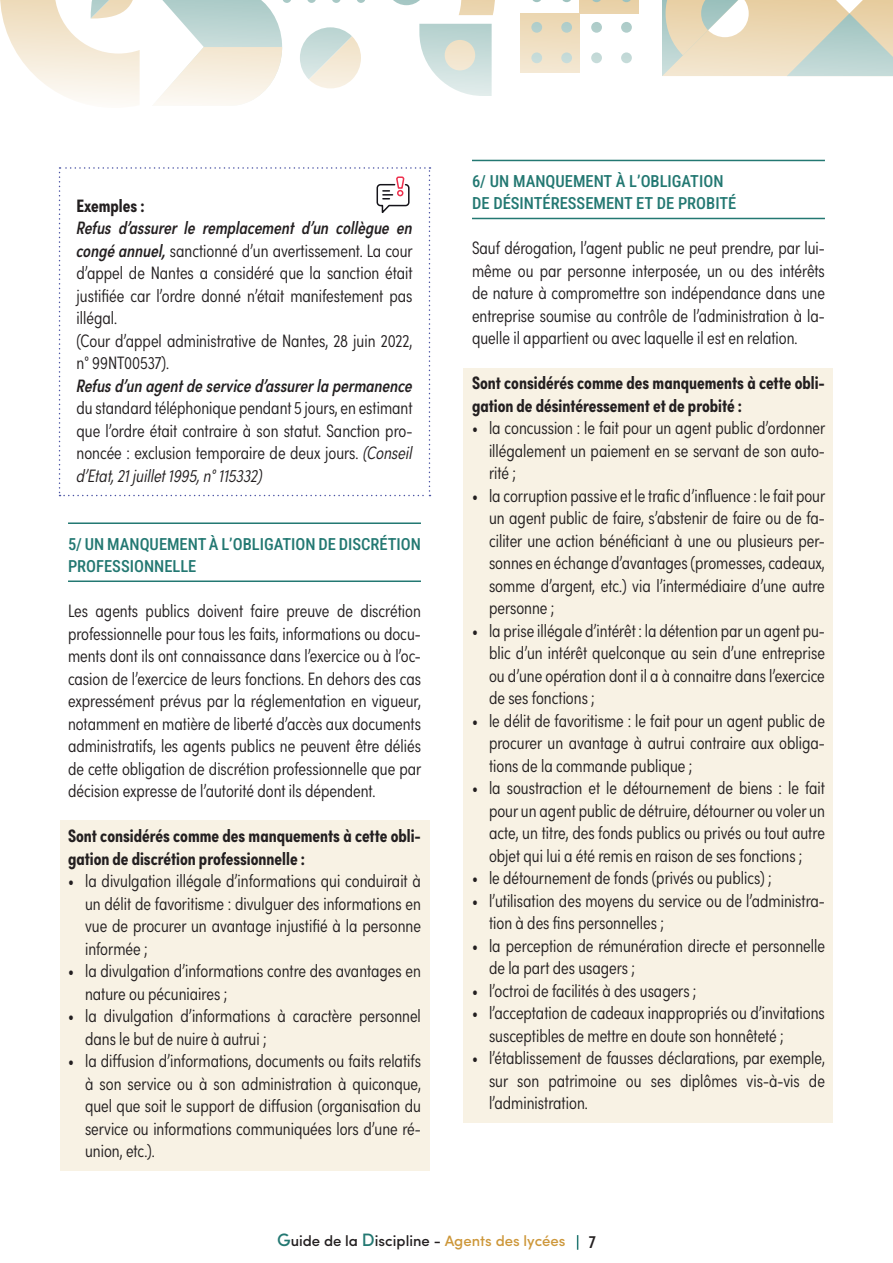
<style>
.page{position:relative;width:893px;height:1263px;background:#fff}
.page>*{position:absolute;margin:0;border:0;box-sizing:border-box;transform-origin:0 0}
.t1{font:300 18px/22.5px "Sofia Pro Condensed";color:#231f20;text-align:justify}
.t2{font:700 18px/22.5px "Sofia Pro Condensed";color:#231f20}
.t3{font:italic 500 18px "Sofia Pro Condensed";color:#231f20}
.t4{font:500 18px "Sofia Pro Condensed";color:#231f20}
.t5{font:500 16.5px/22.5px "Roboto Condensed";color:#237872}
.t6{font:500 15px "Sofia Pro";color:#231f20}
.s1{font-weight:500;font-style:italic}
.s2{font-style:italic}
.s3{font-size:18px;color:#237872}
.s4{color:#cd973a}
</style>
<div class="page">
<svg style="left:577px;top:1235px;width:1px;height:15px"></svg>
<div style="left:520px;top:13px;width:60px;height:60px;background:linear-gradient(to bottom,#ebd5b0,#f4e8d3)"></div>
<div style="left:580px;top:0;width:59px;height:13px;background:#e9d2a9"></div>
<svg style="left:662px;top:0;width:231px;height:76px;background:#ded9c1"></svg>
<svg style="left:393px;top:0;width:102px;height:16px"></svg>
<svg style="left:419px;top:24px;width:73px;height:72px"></svg>
<div style="left:445px;top:40px;width:30px;height:30px;background:#f2e4cc;border-radius:50%"></div>
<svg style="left:154px;top:0;width:137px;height:106px"></svg>
<svg style="left:307px;top:0;width:9px;height:3px"></svg>
<svg style="left:332px;top:0;width:9px;height:3px"></svg>
<svg style="left:357px;top:0;width:8px;height:3px"></svg>
<svg style="left:0;top:0;width:140px;height:104px"></svg>
<div style="left:531px;top:52px;width:11px;height:11px;background:#c7dcd9;border-radius:50%"></div>
<div style="left:531px;top:22px;width:11px;height:11px;background:#b2cfcc;border-radius:50%"></div>
<svg style="left:532px;top:0;width:9px;height:2px"></svg>
<div style="left:561px;top:52px;width:11px;height:11px;background:#c5dbd9;border-radius:50%"></div>
<div style="left:561px;top:22px;width:11px;height:11px;background:#b1cecb;border-radius:50%"></div>
<svg style="left:562px;top:0;width:9px;height:2px"></svg>
<div style="left:591px;top:52px;width:11px;height:11px;background:#c5dbd8;border-radius:50%"></div>
<div style="left:591px;top:22px;width:11px;height:11px;background:#b0cecb;border-radius:50%"></div>
<svg style="left:592px;top:0;width:9px;height:2px"></svg>
<div style="left:621px;top:52px;width:11px;height:11px;background:#c3d9d7;border-radius:50%"></div>
<div style="left:621px;top:22px;width:11px;height:11px;background:#afcdca;border-radius:50%"></div>
<svg style="left:622px;top:0;width:9px;height:2px"></svg>
<svg style="left:300px;top:27px;width:61px;height:61px"></svg>
<hr style="left:68px;top:522px;width:353px;height:2px;background:#237872">
<hr style="left:68px;top:580px;width:353px;height:2px;background:#237872">
<div style="left:60px;top:820px;width:369px;height:58px;background:#f8f2e4"></div>
<div style="left:60px;top:865px;width:369px;height:103px;background:#f8f2e4"></div>
<div style="left:60px;top:955px;width:369px;height:58px;background:#f8f2e4"></div>
<div style="left:60px;top:1000px;width:369px;height:58px;background:#f8f2e4"></div>
<div style="left:60px;top:1045px;width:369px;height:125px;background:#f8f2e4"></div>
<hr style="left:472px;top:160px;width:353px;height:1px;background:#237872">
<hr style="left:472px;top:218px;width:353px;height:1px;background:#237872">
<div style="left:463px;top:368px;width:370px;height:57px;background:#f8f2e4"></div>
<div style="left:463px;top:413px;width:370px;height:80px;background:#f8f2e4"></div>
<div style="left:463px;top:480px;width:370px;height:148px;background:#f8f2e4"></div>
<div style="left:463px;top:615px;width:370px;height:103px;background:#f8f2e4"></div>
<div style="left:463px;top:705px;width:370px;height:80px;background:#f8f2e4"></div>
<div style="left:463px;top:773px;width:370px;height:102px;background:#f8f2e4"></div>
<div style="left:463px;top:863px;width:370px;height:35px;background:#f8f2e4"></div>
<div style="left:463px;top:885px;width:370px;height:58px;background:#f8f2e4"></div>
<div style="left:463px;top:930px;width:370px;height:58px;background:#f8f2e4"></div>
<div style="left:463px;top:975px;width:370px;height:35px;background:#f8f2e4"></div>
<div style="left:463px;top:998px;width:370px;height:57px;background:#f8f2e4"></div>
<div style="left:463px;top:1043px;width:370px;height:80px;background:#f8f2e4"></div>
<svg style="left:59px;top:167px;width:371px;height:329px"></svg>
<p class="t2" style="left:77px;top:193px;width:69px">Exemples :</p>
<p class="t1" style="left:77px;top:216px;width:338px;text-align:left"><span class="s1">Refus d’assurer le remplacement d’un collègue en congé annuel,</span> sanctionné d’un avertissement. La cour d’appel de Nantes a considéré que la sanction était justifiée car l’ordre donné n’était manifestement pas illégal.<br>(Cour d’appel administrative de Nantes, 28 juin 2022, n° 99NT00537).</p>
<p class="t3" style="left:77px;top:372px;width:337px">Refus d’un agent de service d’assurer la permanence</p>
<p class="t1" style="left:77px;top:396px;width:338px">du standard téléphonique pendant 5 jours, en estimant que l’ordre était contraire à son statut. Sanction pro&shy;noncée : exclusion temporaire de deux jours. <span class="s2">(Conseil d’Etat, 21 juillet 1995, n° 115332)</span></p>
<p class="t5" style="left:68px;top:532px;width:354px">5/ UN MANQUEMENT À L’OBLIGATION DE DISCRÉTION<br>PROFESSIONNELLE</p>
<p class="t1" style="left:68px;top:598px;width:355px">Les agents publics doivent faire preuve de discrétion professionnelle pour tous les faits, informations ou docu&shy;ments dont ils ont connaissance dans l’exercice ou à l’oc&shy;casion de l’exercice de leurs fonctions. En dehors des cas expressément prévus par la réglementation en vigueur, notamment en matière de liberté d’accès aux documents administratifs, les agents publics ne peuvent être déliés de cette obligation de discrétion professionnelle que par décision expresse de l’autorité dont ils dépendent.</p>
<p class="t2" style="left:68px;top:823px;width:354px">Sont considérés comme des manquements à cette obli&shy;gation de discrétion professionnelle :</p>
<p class="t1" style="left:85px;top:868px;width:337px;text-indent:-17px">• la divulgation illégale d’informations qui conduirait à un délit de favoritisme : divulguer des informations en vue de procurer un avantage injustifié à la personne informée ;</p>
<p class="t1" style="left:85px;top:958px;width:337px;text-indent:-17px">• la divulgation d’informations contre des avantages en nature ou pécuniaires ;</p>
<p class="t1" style="left:85px;top:1003px;width:337px;text-indent:-17px">• la divulgation d’informations à caractère personnel dans le but de nuire à autrui ;</p>
<p class="t1" style="left:85px;top:1048px;width:337px;text-indent:-17px">• la diffusion d’informations, documents ou faits relatifs à son service ou à son administration à quiconque, quel que soit le support de diffusion (organisation du service ou informations communiquées lors d’une ré&shy;union, etc.).</p>
<p class="t5" style="left:472px;top:169px;width:266px">6/ UN MANQUEMENT À L’OBLIGATION<br>DE DÉSINTÉRESSEMENT ET DE PROBITÉ</p>
<p class="t1" style="left:472px;top:236px;width:354px">Sauf dérogation, l’agent public ne peut prendre, par lui&shy;même ou par personne interposée, un ou des intérêts de nature à compromettre son indépendance dans une entreprise soumise au contrôle de l’administration à la&shy;quelle il appartient ou avec laquelle il est en relation.</p>
<p class="t2" style="left:472px;top:370px;width:354px">Sont considérés comme des manquements à cette obli&shy;gation de désintéressement et de probité :</p>
<p class="t1" style="left:489px;top:416px;width:338px;text-indent:-17px">• la concussion : le fait pour un agent public d’ordonner illégalement un paiement en se servant de son auto&shy;rité ;</p>
<p class="t1" style="left:489px;top:483px;width:338px;text-indent:-17px">• la corruption passive et le trafic d’influence : le fait pour un agent public de faire, s’abstenir de faire ou de fa&shy;ciliter une action bénéficiant à une ou plusieurs per&shy;sonnes en échange d’avantages (promesses, cadeaux, somme d’argent, etc.) via l’intermédiaire d’une autre personne ;</p>
<p class="t1" style="left:489px;top:618px;width:337px;text-indent:-17px">• la prise illégale d’intérêt : la détention par un agent pu&shy;blic d’un intérêt quelconque au sein d’une entreprise ou d’une opération dont il a à connaitre dans l’exercice de ses fonctions ;</p>
<p class="t1" style="left:489px;top:708px;width:337px;text-indent:-17px">• le délit de favoritisme : le fait pour un agent public de procurer un avantage à autrui contraire aux obliga&shy;tions de la commande publique ;</p>
<p class="t1" style="left:489px;top:776px;width:338px;text-indent:-17px">• la soustraction et le détournement de biens : le fait pour un agent public de détruire, détourner ou voler un acte, un titre, des fonds publics ou privés ou tout autre objet qui lui a été remis en raison de ses fonctions ;</p>
<p class="t1" style="left:472px;top:866px;width:301px">• le détournement de fonds (privés ou publics) ;</p>
<p class="t1" style="left:489px;top:888px;width:337px;text-indent:-17px">• l’utilisation des moyens du service ou de l’administra&shy;tion à des fins personnelles ;</p>
<p class="t1" style="left:489px;top:933px;width:337px;text-indent:-17px">• la perception de rémunération directe et personnelle de la part des usagers ;</p>
<p class="t1" style="left:472px;top:978px;width:226px">• l’octroi de facilités à des usagers ;</p>
<p class="t1" style="left:489px;top:1001px;width:337px;text-indent:-17px">• l’acceptation de cadeaux inappropriés ou d’invitations susceptibles de mettre en doute son honnêteté ;</p>
<p class="t1" style="left:489px;top:1046px;width:337px;text-indent:-17px">• l’établissement de fausses déclarations, par exemple, sur son patrimoine ou ses diplômes vis-à-vis de l’administration.</p>
<p class="t6" style="left:277px;top:1230px;width:290px"><span class="s3">G</span>uide de la <span class="s3">D</span>iscipline - <span class="s4">Agents des lycées</span></p>
<p class="t4" style="left:589px;top:1228px;width:9px">7</p>
</div>
